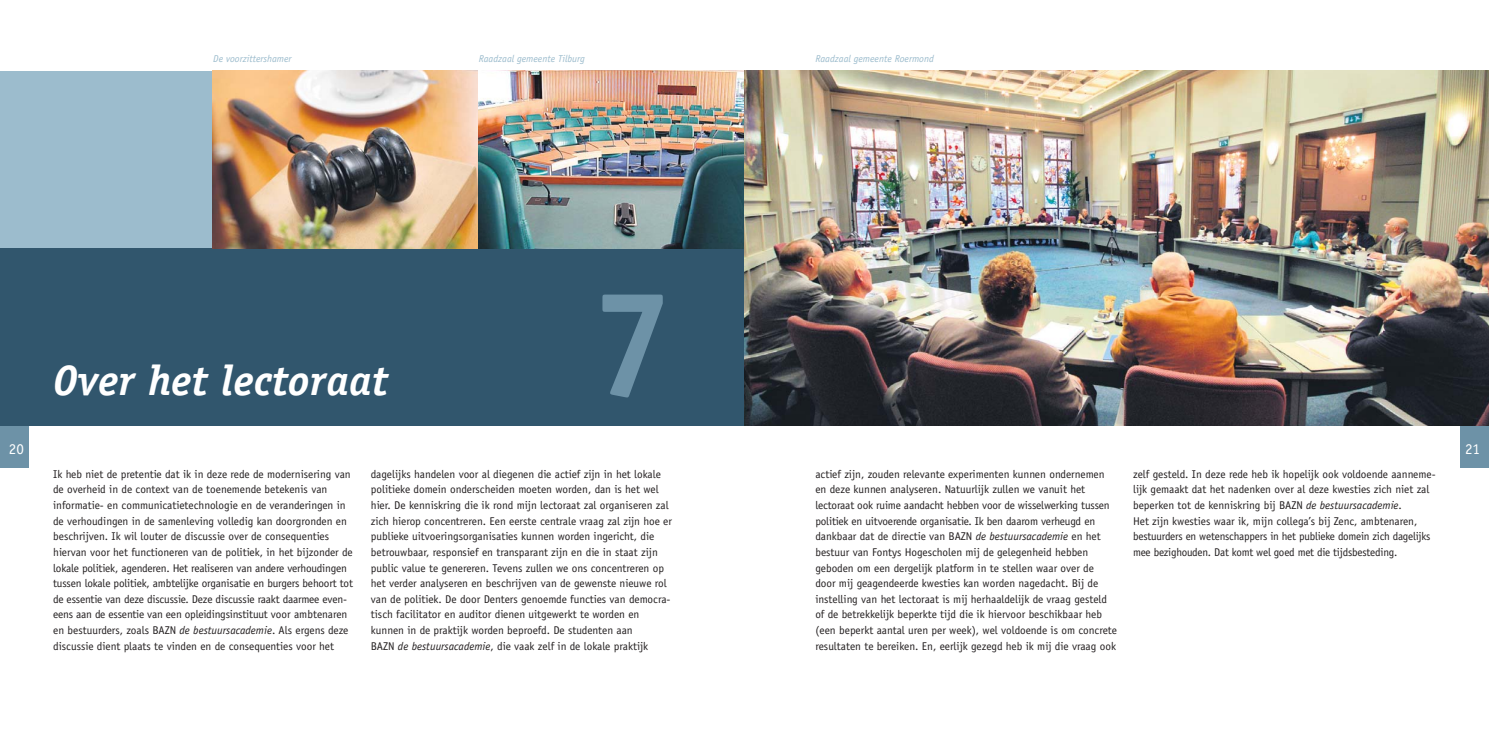
<style>
.page{position:relative;width:1489px;height:745px;background:#fff}
.page>*{position:absolute;margin:0;border:0;box-sizing:border-box;transform-origin:0 0}
.t1{font:700 150px "Officina Sans";color:#6d92a7}
.t2{font:italic 700 42.5px "Officina Serif";color:#fff}
.t3{font:15px "Officina Serif";color:#fff}
.t4{font:11.25px/15.6px "Officina Sans";color:#231f20}
.t5{font:italic 10px "Officina Sans";color:#9cbccd}
.s1{font-style:italic}
</style>
<div class="page">
<div style="left:0;top:425px;width:28px;height:43px;background:#6d92a7"></div>
<div style="left:1460px;top:425px;width:28px;height:43px;background:#6d92a7"></div>
<div style="left:0;top:71px;width:744px;height:177px;background:#9cbccd"></div>
<div style="left:0;top:248px;width:744px;height:177px;background:#31566d"></div>
<img style="left:213px;top:71px;width:531px;height:177px">
<img style="left:744px;top:71px;width:744px;height:354px">
<p class="t5" style="left:213px;top:55px;width:80px">De voorzittershamer</p>
<p class="t5" style="left:478px;top:55px;width:108px">Raadzaal gemeente Tilburg</p>
<p class="t5" style="left:815px;top:55px;width:120px">Raadzaal gemeente Roermond</p>
<h2 class="t2" style="left:53px;top:364px;width:336px">Over het lectoraat</h2>
<h1 class="t1" style="left:590px;top:286px;width:85px">7</h1>
<h3 class="t3" style="left:9px;top:443px;width:16px">20</h3>
<h3 class="t3" style="left:1464px;top:443px;width:16px">21</h3>
<p class="t4" style="left:53px;top:466px;width:301px">Ik heb niet de pretentie dat ik in deze rede de modernisering van de overheid in de context van de toenemende betekenis van informatie- en communicatietechnologie en de veranderingen in de verhoudingen in de samenleving volledig kan doorgronden en beschrijven. Ik wil louter de discussie over de consequenties hiervan voor het functioneren van de politiek, in het bijzonder de lokale politiek, agenderen. Het realiseren van andere verhoudingen tussen lokale politiek, ambtelijke organisatie en burgers behoort tot de essentie van deze discussie. Deze discussie raakt daarmee even&shy;eens aan de essentie van een opleidingsinstituut voor ambtenaren en bestuurders, zoals BAZN <span class="s1">de bestuursacademie</span>. Als ergens deze discussie dient plaats te vinden en de consequenties voor het</p>
<p class="t4" style="left:371px;top:466px;width:302px">dagelijks handelen voor al diegenen die actief zijn in het lokale politieke domein onderscheiden moeten worden, dan is het wel hier. De kenniskring die ik rond mijn lectoraat zal organiseren zal zich hierop concentreren. Een eerste centrale vraag zal zijn hoe er publieke uitvoeringsorganisaties kunnen worden ingericht, die betrouwbaar, responsief en transparant zijn en die in staat zijn public value te genereren. Tevens zullen we ons concentreren op het verder analyseren en beschrijven van de gewenste nieuwe rol van de politiek. De door Denters genoemde functies van democra&shy;tisch facilitator en auditor dienen uitgewerkt te worden en kunnen in de praktijk worden beproefd. De studenten aan<br>BAZN <span class="s1">de bestuursacademie</span>, die vaak zelf in de lokale praktijk</p>
<p class="t4" style="left:815px;top:466px;width:303px">actief zijn, zouden relevante experimenten kunnen ondernemen en deze kunnen analyseren. Natuurlijk zullen we vanuit het lectoraat ook ruime aandacht hebben voor de wisselwerking tussen politiek en uitvoerende organisatie. Ik ben daarom verheugd en dankbaar dat de directie van BAZN <span class="s1">de bestuursacademie</span> en het bestuur van Fontys Hogescholen mij de gelegenheid hebben geboden om een dergelijk platform in te stellen waar over de<br>door mij geagendeerde kwesties kan worden nagedacht. Bij de instelling van het lectoraat is mij herhaaldelijk de vraag gesteld of de betrekkelijk beperkte tijd die ik hiervoor beschikbaar heb (een beperkt aantal uren per week), wel voldoende is om concrete resultaten te bereiken. En, eerlijk gezegd heb ik mij die vraag ook</p>
<p class="t4" style="left:1132px;top:466px;width:304px">zelf gesteld. In deze rede heb ik hopelijk ook voldoende aanneme&shy;lijk gemaakt dat het nadenken over al deze kwesties zich niet zal beperken tot de kenniskring bij BAZN <span class="s1">de bestuursacademie</span>.<br>Het zijn kwesties waar ik, mijn collega’s bij Zenc, ambtenaren, bestuurders en wetenschappers in het publieke domein zich dagelijks mee bezighouden. Dat komt wel goed met die tijdsbesteding.</p>
</div>
